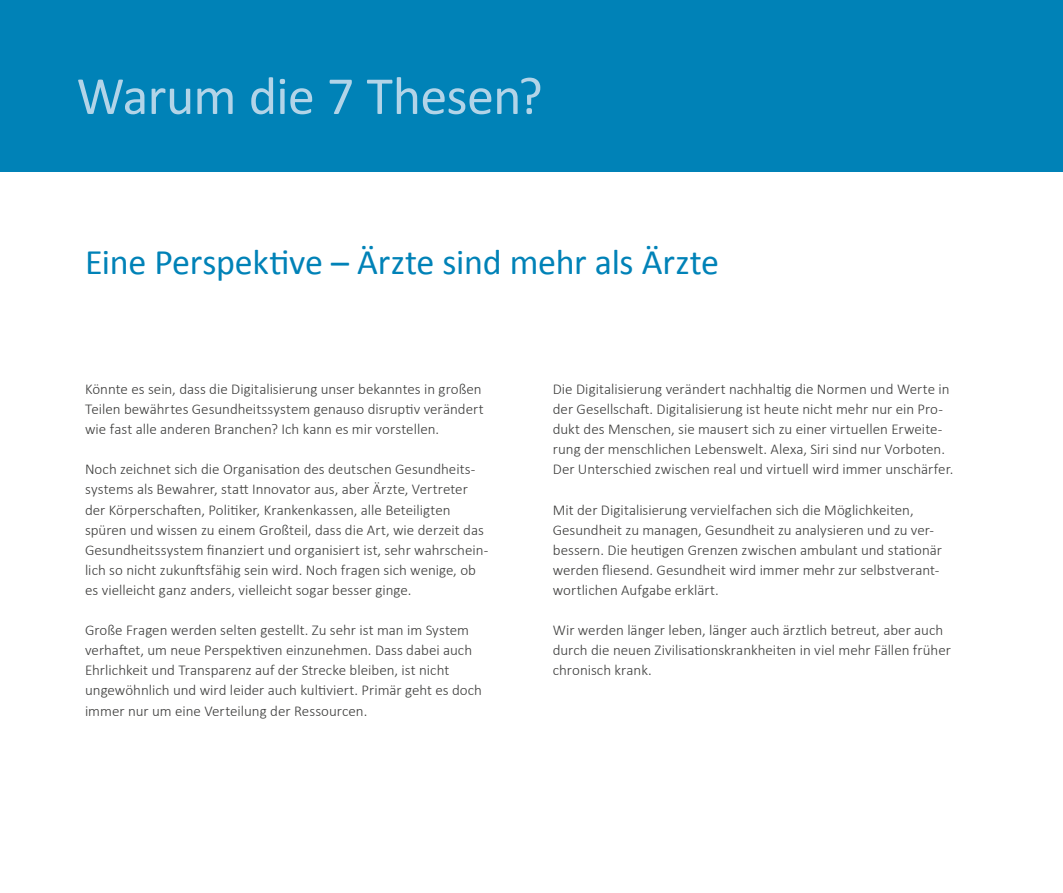
<style>
.page{position:relative;width:1063px;height:893px;background:#fff}
.page>*{position:absolute;margin:0;border:0;box-sizing:border-box;transform-origin:0 0}
.t1{font:54px "Calibri";letter-spacing:-.015em;color:#b2d4e8}
.t2{font:36px "Calibri";letter-spacing:-.01em;color:#0082b7}
.t3{font:300 15px/20.1px "Calibri";color:#3c3c3b}
</style>
<div class="page">
<div style="left:0;top:0;width:1063px;height:172px;background:#0082b7"></div>
<h1 class="t1" style="left:77px;top:62px;width:468px">Warum die 7 Thesen?</h1>
<h2 class="t2" style="left:85px;top:239px;width:636px">Eine Perspektive – Ärzte sind mehr als Ärzte</h2>
<p class="t3" style="left:85px;top:379px;width:400px">Könnte es sein, dass die Digitalisierung unser bekanntes in großen<br>Teilen bewährtes Gesundheitssystem genauso disruptiv verändert wie fast alle anderen Branchen? Ich kann es mir vorstellen.</p>
<p class="t3" style="left:85px;top:459px;width:405px">Noch zeichnet sich die Organisation des deutschen Gesundheits&shy;systems als Bewahrer, statt Innovator aus, aber Ärzte, Vertreter der Körperschaften, Politiker, Krankenkassen, alle Beteiligten spüren und wissen zu einem Großteil, dass die Art, wie derzeit das Gesundheitssystem finanziert und organisiert ist, sehr wahrschein&shy;lich so nicht zukunftsfähig sein wird. Noch fragen sich wenige, ob es vielleicht ganz anders, vielleicht sogar besser ginge.</p>
<p class="t3" style="left:85px;top:620px;width:399px">Große Fragen werden selten gestellt. Zu sehr ist man im System verhaftet, um neue Perspektiven einzunehmen. Dass dabei auch Ehrlichkeit und Transparenz auf der Strecke bleiben, ist nicht ungewöhnlich und wird leider auch kultiviert. Primär geht es doch immer nur um eine Verteilung der Ressourcen.</p>
<p class="t3" style="left:553px;top:379px;width:402px">Die Digitalisierung verändert nachhaltig die Normen und Werte in der Gesellschaft. Digitalisierung ist heute nicht mehr nur ein Pro&shy;dukt des Menschen, sie mausert sich zu einer virtuellen Erweite&shy;rung der menschlichen Lebenswelt. Alexa, Siri sind nur Vorboten.<br>Der Unterschied zwischen real und virtuell wird immer unschärfer.</p>
<p class="t3" style="left:553px;top:499px;width:391px">Mit der Digitalisierung vervielfachen sich die Möglichkeiten, Gesundheit zu managen, Gesundheit zu analysieren und zu ver&shy;bessern. Die heutigen Grenzen zwischen ambulant und stationär werden fliesend. Gesundheit wird immer mehr zur selbstverant&shy;wortlichen Aufgabe erklärt.</p>
<p class="t3" style="left:553px;top:620px;width:400px">Wir werden länger leben, länger auch ärztlich betreut, aber auch durch die neuen Zivilisationskrankheiten in viel mehr Fällen früher chronisch krank.</p>
</div>
